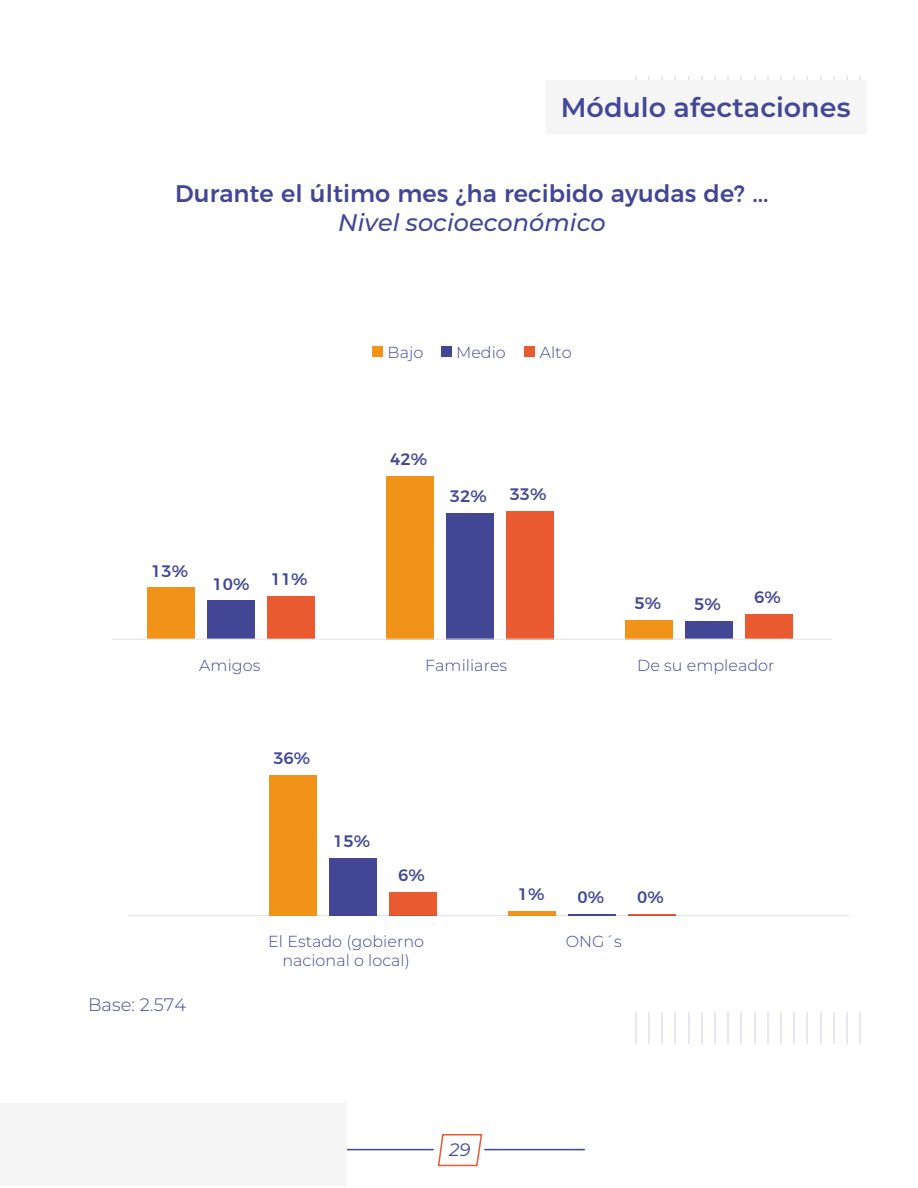
<style>
.page{position:relative;width:918px;height:1188px;background:#fff}
.page>*{position:absolute;margin:0;border:0;box-sizing:border-box;transform-origin:0 0}
.t1{font:600 27px "Montserrat";color:#424797}
.t2{font:500 24px "Montserrat";color:#424696}
.t3{font:italic 500 24px "Montserrat";color:#424696}
.t4{font:300 18px "Montserrat";color:#424696}
.t5{font:italic 18px "Montserrat";color:#424797}
.t6{font:500 16.65px "Montserrat";letter-spacing:.005em;color:#424696}
.t7{font:300 15.9px/19.2px "Montserrat";letter-spacing:.005em;color:#424696;text-align:center}
</style>
<div class="page">
<hr style="left:484px;top:1149px;width:101px;height:1px;background:#424596">
<hr style="left:333px;top:1149px;width:101px;height:1px;background:#424596">
<svg style="left:437px;top:1134px;width:46px;height:33px"></svg>
<div style="left:625px;top:620px;width:48px;height:19px;background:#f29319"></div>
<div style="left:386px;top:476px;width:48px;height:163px;background:#f29319"></div>
<div style="left:147px;top:588px;width:48px;height:51px;background:#f29319"></div>
<div style="left:685px;top:621px;width:48px;height:18px;background:#424695"></div>
<div style="left:446px;top:513px;width:48px;height:126px;background:#424695"></div>
<div style="left:207px;top:601px;width:48px;height:38px;background:#424695"></div>
<div style="left:745px;top:614px;width:48px;height:25px;background:#e95a31"></div>
<div style="left:506px;top:511px;width:48px;height:128px;background:#e95a31"></div>
<div style="left:267px;top:596px;width:48px;height:43px;background:#e95a31"></div>
<hr style="left:111px;top:639px;width:722px;height:1px;background:#e3e3e3">
<hr style="left:128px;top:915px;width:721px;height:1px;background:#e3e3e3">
<div style="left:508px;top:911px;width:48px;height:5px;background:#f29319"></div>
<div style="left:270px;top:775px;width:47px;height:141px;background:#f29319"></div>
<hr style="left:568px;top:914px;width:48px;height:2px;background:#424695">
<div style="left:329px;top:858px;width:48px;height:58px;background:#424695"></div>
<hr style="left:628px;top:914px;width:48px;height:2px;background:#e95a31">
<div style="left:389px;top:892px;width:48px;height:24px;background:#e95a31"></div>
<div style="left:372px;top:346px;width:11px;height:10px;background:#f29319"></div>
<div style="left:441px;top:346px;width:10px;height:10px;background:#424695"></div>
<div style="left:524px;top:346px;width:11px;height:10px;background:#e95a31"></div>
<hr style="left:859px;top:76px;width:2px;height:31px;background:#e8e6f4">
<hr style="left:846px;top:76px;width:2px;height:31px;background:#e8e6f4">
<hr style="left:833px;top:76px;width:1px;height:31px;background:#e8e6f4">
<hr style="left:820px;top:76px;width:1px;height:31px;background:#e8e6f4">
<hr style="left:807px;top:76px;width:1px;height:31px;background:#e8e6f4">
<hr style="left:793px;top:76px;width:2px;height:31px;background:#e8e6f4">
<hr style="left:780px;top:76px;width:2px;height:31px;background:#e8e6f4">
<hr style="left:767px;top:76px;width:2px;height:31px;background:#e8e6f4">
<hr style="left:754px;top:76px;width:1px;height:31px;background:#e8e6f4">
<hr style="left:741px;top:76px;width:1px;height:31px;background:#e8e6f4">
<hr style="left:727px;top:76px;width:2px;height:31px;background:#e8e6f4">
<hr style="left:714px;top:76px;width:2px;height:31px;background:#e8e6f4">
<hr style="left:701px;top:76px;width:2px;height:31px;background:#e8e6f4">
<hr style="left:688px;top:76px;width:1px;height:31px;background:#e8e6f4">
<hr style="left:675px;top:76px;width:1px;height:31px;background:#e8e6f4">
<hr style="left:662px;top:76px;width:1px;height:31px;background:#e8e6f4">
<hr style="left:648px;top:76px;width:2px;height:31px;background:#e8e6f4">
<hr style="left:635px;top:76px;width:2px;height:31px;background:#e8e6f4">
<hr style="left:859px;top:1013px;width:2px;height:31px;background:#e8e6f4">
<hr style="left:846px;top:1013px;width:2px;height:31px;background:#e8e6f4">
<hr style="left:833px;top:1013px;width:1px;height:31px;background:#e8e6f4">
<hr style="left:820px;top:1013px;width:1px;height:31px;background:#e8e6f4">
<hr style="left:807px;top:1013px;width:1px;height:31px;background:#e8e6f4">
<hr style="left:793px;top:1013px;width:2px;height:31px;background:#e8e6f4">
<hr style="left:780px;top:1013px;width:2px;height:31px;background:#e8e6f4">
<hr style="left:767px;top:1013px;width:2px;height:31px;background:#e8e6f4">
<hr style="left:754px;top:1013px;width:1px;height:31px;background:#e8e6f4">
<hr style="left:741px;top:1013px;width:1px;height:31px;background:#e8e6f4">
<hr style="left:727px;top:1013px;width:2px;height:31px;background:#e8e6f4">
<hr style="left:714px;top:1013px;width:2px;height:31px;background:#e8e6f4">
<hr style="left:701px;top:1013px;width:2px;height:31px;background:#e8e6f4">
<hr style="left:688px;top:1013px;width:1px;height:31px;background:#e8e6f4">
<hr style="left:675px;top:1013px;width:1px;height:31px;background:#e8e6f4">
<hr style="left:662px;top:1013px;width:1px;height:31px;background:#e8e6f4">
<hr style="left:648px;top:1013px;width:2px;height:31px;background:#e8e6f4">
<hr style="left:635px;top:1013px;width:2px;height:31px;background:#e8e6f4">
<div style="left:0;top:1103px;width:347px;height:83px;background:#f5f5f5"></div>
<div style="left:546px;top:80px;width:321px;height:54px;background:#f5f5f5"></div>
<h1 class="t1" style="left:561px;top:88px;width:291px">Módulo afectaciones</h1>
<h2 class="t2" style="left:175px;top:174px;width:595px">Durante el último mes ¿ha recibido ayudas de? ...</h2>
<h2 class="t3" style="left:338px;top:205px;width:269px">Nivel socioeconómico</h2>
<p class="t7" style="left:388px;top:342px;width:37px">Bajo</p>
<p class="t7" style="left:456px;top:342px;width:51px">Medio</p>
<p class="t7" style="left:540px;top:342px;width:33px">Alto</p>
<p class="t6" style="left:390px;top:445px;width:38px">42%</p>
<p class="t6" style="left:450px;top:482px;width:38px">32%</p>
<p class="t6" style="left:510px;top:481px;width:38px">33%</p>
<p class="t6" style="left:151px;top:557px;width:38px">13%</p>
<p class="t6" style="left:212px;top:570px;width:38px">10%</p>
<p class="t6" style="left:271px;top:566px;width:38px">11%</p>
<p class="t6" style="left:635px;top:589px;width:28px">5%</p>
<p class="t6" style="left:694px;top:591px;width:28px">5%</p>
<p class="t6" style="left:754px;top:584px;width:28px">6%</p>
<p class="t7" style="left:199px;top:655px;width:63px">Amigos</p>
<p class="t7" style="left:425px;top:655px;width:84px">Familiares</p>
<p class="t7" style="left:637px;top:655px;width:139px">De su empleador</p>
<p class="t4" style="left:88px;top:992px;width:100px">Base: 2.574</p>
<p class="t6" style="left:273px;top:745px;width:38px">36%</p>
<p class="t6" style="left:333px;top:827px;width:38px">15%</p>
<p class="t6" style="left:398px;top:862px;width:28px">6%</p>
<p class="t6" style="left:518px;top:881px;width:28px">1%</p>
<p class="t6" style="left:577px;top:884px;width:28px">0%</p>
<p class="t7" style="left:268px;top:932px;width:157px">El Estado (gobierno nacional o local)</p>
<p class="t7" style="left:566px;top:932px;width:58px">ONG´s</p>
<p class="t6" style="left:637px;top:884px;width:28px">0%</p>
<p class="t5" style="left:449px;top:1137px;width:23px">29</p>
</div>
